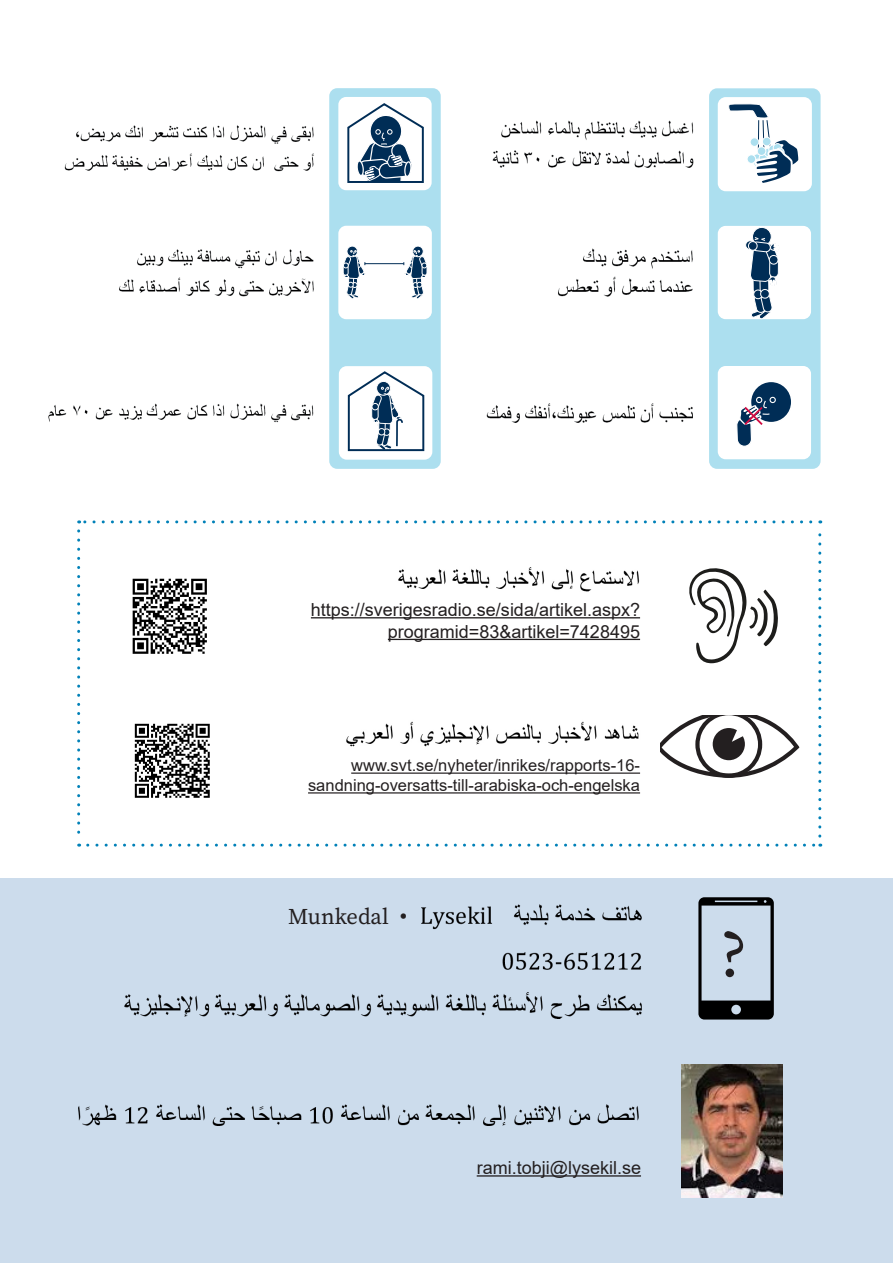
<style>
.page{position:relative;width:893px;height:1263px;background:#fff}
.page>*{position:absolute;margin:0;border:0;box-sizing:border-box;transform-origin:0 0}
.t1{font:66.15px "Source Serif Pro";color:#231f20}
.t2{font:22.5px "Source Serif Pro";color:#231f20}
.t3{font:18px/21.6px "Arial";color:#231f20;text-align:right}
.t4{font:16.5px/19.8px "Arial";color:#231f20;text-align:right}
.s1{font-size:24px}
</style>
<div class="page">
<div style="left:0;top:878px;width:893px;height:385px;background:#ccdcec"></div>
<svg style="left:77px;top:531px;width:3px;height:316px"></svg>
<svg style="left:88px;top:844px;width:733px;height:3px"></svg>
<svg style="left:818px;top:520px;width:3px;height:316px"></svg>
<svg style="left:79px;top:520px;width:732px;height:3px"></svg>
<svg style="left:689px;top:568px;width:89px;height:95px"></svg>
<svg style="left:660px;top:716px;width:139px;height:62px"></svg>
<hr style="left:311px;top:617px;width:329px;height:1px;background:#231f20">
<hr style="left:388px;top:639px;width:252px;height:1px;background:#231f20">
<hr style="left:351px;top:772px;width:289px;height:2px;background:#231f20">
<hr style="left:308px;top:792px;width:332px;height:1px;background:#231f20">
<img style="left:124px;top:993px;width:517px;height:25px">
<img style="left:79px;top:1104px;width:560px;height:22px">
<svg style="left:698px;top:897px;width:76px;height:122px"></svg>
<img style="left:132px;top:578px;width:75px;height:76px">
<img style="left:134px;top:723px;width:76px;height:75px">
<img style="left:682px;top:1064px;width:100px;height:133px">
<img style="left:398px;top:567px;width:242px;height:25px">
<img style="left:346px;top:721px;width:293px;height:26px">
<img style="left:421px;top:905px;width:220px;height:64px">
<div style="left:329px;top:88px;width:112px;height:381px;background:#acdfef;border-radius:8px"></div>
<div style="left:709px;top:88px;width:112px;height:381px;background:#acdfef;border-radius:8px"></div>
<div style="left:718px;top:97px;width:94px;height:94px;background:#fff;border-radius:8px"></div>
<svg style="left:728px;top:103px;width:71px;height:80px"></svg>
<div style="left:718px;top:226px;width:93px;height:93px;background:#fff;border-radius:8px"></div>
<div style="left:753px;top:275px;width:9px;height:19px;border:1px solid #fff;border-radius:4px"></div>
<div style="left:753px;top:290px;width:10px;height:9px;background:#002d56;border-radius:4px"></div>
<div style="left:753px;top:289px;width:10px;height:10px;border:1px solid #fff;border-radius:4px"></div>
<svg style="left:750px;top:294px;width:22px;height:26px"></svg>
<div style="left:760px;top:275px;width:9px;height:18px;background:#002d56;border-radius:4px"></div>
<div style="left:760px;top:275px;width:9px;height:19px;border:1px solid #fff;border-radius:4px"></div>
<div style="left:760px;top:289px;width:10px;height:9px;background:#002d56;border-radius:4px"></div>
<div style="left:760px;top:289px;width:10px;height:10px;border:1px solid #fff;border-radius:4px"></div>
<svg style="left:745px;top:227px;width:34px;height:60px"></svg>
<div style="left:748px;top:241px;width:9px;height:10px;background:#002d56;border-radius:4px"></div>
<div style="left:748px;top:241px;width:10px;height:10px;border:1px solid #fff;border-radius:4px"></div>
<div style="left:769px;top:255px;width:9px;height:9px;background:#002d56;border-radius:4px"></div>
<div style="left:769px;top:255px;width:10px;height:10px;border:1px solid #fff;border-radius:4px"></div>
<div style="left:718px;top:366px;width:93px;height:93px;background:#fff;border-radius:8px"></div>
<div style="left:750px;top:381px;width:42px;height:42px;background:#002d56;border-radius:50%"></div>
<div style="left:750px;top:380px;width:43px;height:43px;border:2px solid #fff;border-radius:50%"></div>
<div style="left:769px;top:397px;width:7px;height:6px;border:1px solid #fff;border-radius:50%"></div>
<svg style="left:736px;top:397px;width:39px;height:49px"></svg>
<div style="left:338px;top:97px;width:94px;height:93px;background:#fff;border-radius:8px"></div>
<svg style="left:346px;top:103px;width:79px;height:88px"></svg>
<div style="left:338px;top:226px;width:94px;height:93px;background:#fff;border-radius:8px"></div>
<div style="left:347px;top:246px;width:11px;height:11px;background:#002d56;border-radius:50%"></div>
<div style="left:346px;top:246px;width:12px;height:11px;border:1px solid #fff;border-radius:50%"></div>
<div style="left:412px;top:246px;width:11px;height:11px;background:#002d56;border-radius:50%"></div>
<div style="left:412px;top:246px;width:12px;height:11px;border:1px solid #fff;border-radius:50%"></div>
<hr style="left:365px;top:263px;width:39px;height:1px;background:#002d56">
<svg style="left:343px;top:250px;width:23px;height:49px"></svg>
<svg style="left:403px;top:250px;width:24px;height:49px"></svg>
<div style="left:339px;top:366px;width:93px;height:94px;background:#fff;border-radius:8px"></div>
<svg style="left:346px;top:366px;width:79px;height:103px"></svg>
<img style="left:492px;top:150px;width:202px;height:18px">
<img style="left:501px;top:120px;width:193px;height:20px">
<img style="left:583px;top:248px;width:110px;height:21px">
<img style="left:558px;top:276px;width:135px;height:21px">
<img style="left:486px;top:403px;width:207px;height:20px">
<img style="left:76px;top:125px;width:238px;height:19px">
<img style="left:64px;top:153px;width:250px;height:19px">
<img style="left:137px;top:249px;width:177px;height:20px">
<img style="left:119px;top:277px;width:195px;height:20px">
<img style="left:48px;top:403px;width:266px;height:20px">
<hr style="left:477px;top:1175px;width:164px;height:1px;background:#231f20">
<p class="t3" style="left:311px;top:599px;width:331px">https://sverigesradio.se/sida/artikel.aspx? programid=83&amp;artikel=7428495</p>
<p class="t4" style="left:308px;top:755px;width:333px">www.svt.se/nyheter/inrikes/rapports-16- sandning-oversatts-till-arabiska-och-engelska</p>
<p class="t2" style="left:288px;top:902px;width:121px">Munkedal <span class="s1">•</span></p>
<p class="t3" style="left:477px;top:1157px;width:166px">rami.tobji@lysekil.se</p>
<p class="t1" style="left:720px;top:910px;width:29px">?</p>
</div>
